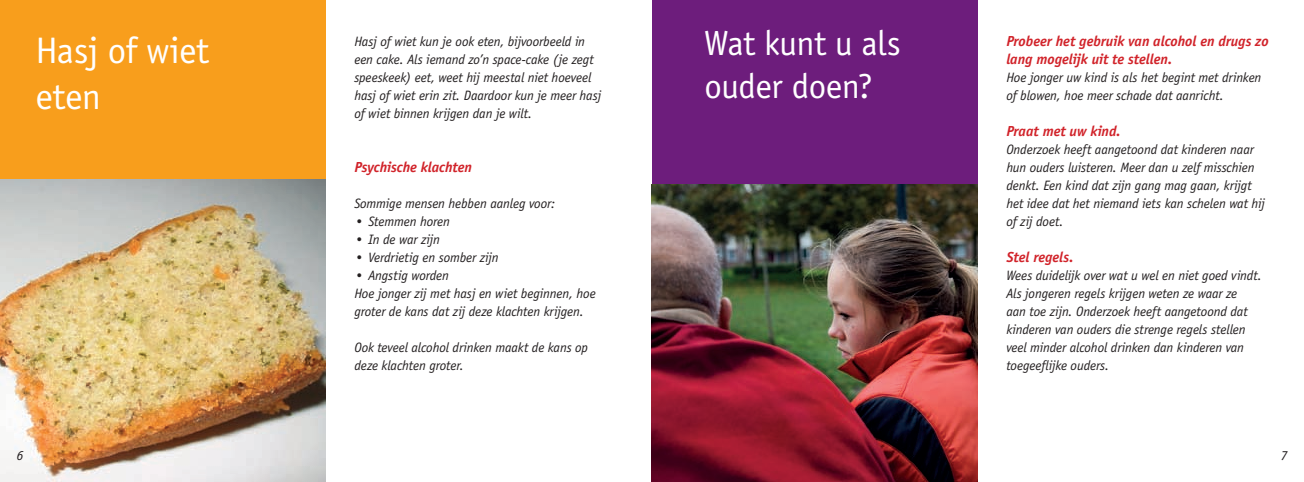
<style>
.page{position:relative;width:1304px;height:482px;background:#fff}
.page>*{position:absolute;margin:0;border:0;box-sizing:border-box;transform-origin:0 0}
.t1{font:38px/45.6px "Officina Sans";letter-spacing:-.005em;color:#fff}
.t2{font:36px/43.2px "Officina Sans";letter-spacing:-.01em;color:#fff}
.t3{font:italic 700 15px/18px "Officina Sans";letter-spacing:-.005em;color:#d1232a}
.t4{font:italic 14px/18px "Officina Sans";letter-spacing:-.005em;color:#231f20}
</style>
<div class="page">
<div style="left:0;top:0;width:326px;height:184px;background:#f89e1c"></div>
<div style="left:652px;top:0;width:326px;height:184px;background:#6d1d7c"></div>
<img style="left:0;top:180px;width:326px;height:302px">
<img style="left:652px;top:184px;width:326px;height:298px">
<h1 class="t1" style="left:35px;top:29px;width:175px">Hasj of wiet eten</h1>
<h2 class="t2" style="left:704px;top:21px;width:198px">Wat kunt u als ouder doen?</h2>
<p class="t3" style="left:1006px;top:32px;width:264px">Probeer het gebruik van alcohol en drugs zo lang mogelijk uit te stellen.</p>
<p class="t4" style="left:354px;top:33px;width:248px">Hasj of wiet kun je ook eten, bijvoorbeeld in een cake. Als iemand zo’n space-cake (je zegt speeskeek) eet, weet hij meestal niet hoeveel hasj of wiet erin zit. Daardoor kun je meer hasj of wiet binnen krijgen dan je wilt.</p>
<p class="t4" style="left:1006px;top:69px;width:257px">Hoe jonger uw kind is als het begint met drinken of blowen, hoe meer schade dat aanricht.</p>
<p class="t3" style="left:1006px;top:122px;width:116px">Praat met uw kind.</p>
<p class="t4" style="left:1006px;top:141px;width:260px">Onderzoek heeft aangetoond dat kinderen naar hun ouders luisteren. Meer dan u zelf misschien denkt. Een kind dat zijn gang mag gaan, krijgt het idee dat het niemand iets kan schelen wat hij of zij doet.</p>
<p class="t3" style="left:1006px;top:248px;width:69px">Stel regels.</p>
<p class="t4" style="left:1006px;top:267px;width:257px">Wees duidelijk over wat u wel en niet goed vindt.<br>Als jongeren regels krijgen weten ze waar ze<br>aan toe zijn. Onderzoek heeft aangetoond dat kinderen van ouders die strenge regels stellen veel minder alcohol drinken dan kinderen van toegeeflijke ouders.</p>
<p class="t3" style="left:354px;top:158px;width:119px">Psychische klachten</p>
<p class="t4" style="left:354px;top:195px;width:202px">Sommige mensen hebben aanleg voor:</p>
<p class="t4" style="left:354px;top:213px;width:97px">• Stemmen horen</p>
<p class="t4" style="left:354px;top:231px;width:87px">• In de war zijn</p>
<p class="t4" style="left:354px;top:249px;width:146px">• Verdrietig en somber zijn</p>
<p class="t4" style="left:354px;top:267px;width:243px">• Angstig worden<br>Hoe jonger zij met hasj en wiet beginnen, hoe groter de kans dat zij deze klachten krijgen.</p>
<p class="t4" style="left:354px;top:339px;width:235px">Ook teveel alcohol drinken maakt de kans op deze klachten groter.</p>
<p class="t4" style="left:16px;top:447px;width:8px">6</p>
<p class="t4" style="left:1281px;top:447px;width:8px">7</p>
</div>
